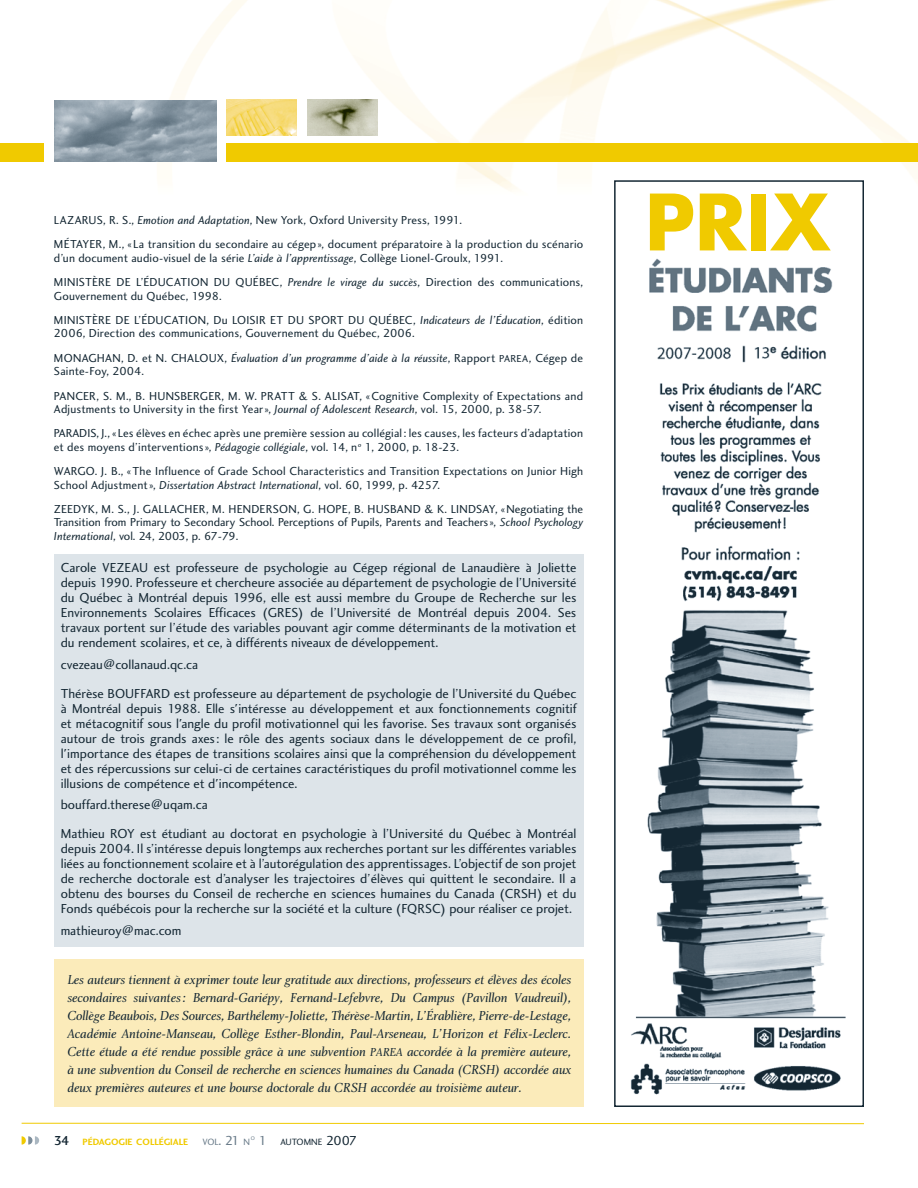
<style>
.page{position:relative;width:918px;height:1188px;background:#fff}
.page>*{position:absolute;margin:0;border:0;box-sizing:border-box;transform-origin:0 0}
.t1{font:13.5px/15px "Charlotte Sans Book Plain";color:#142733;text-align:justify}
.t2{font:13.5px/18px "Charlotte Book Italic Plain";letter-spacing:-.01em;color:#142733;text-align:justify}
.t3{font:12px/24.3px "Charlotte Sans Book Plain";letter-spacing:.015em;color:#142733}
.t4{font:12px "Charlotte Sans Book Italic Plain";color:#142733}
.t5{font:9.45px "Charlotte Sans Bold Plain";color:#f0ca00}
.t6{font:9.45px "Charlotte Sans Book Plain";color:#142733}
.t7{font:9.45px "Charlotte Sans Book Plain";color:#687a88}
.t8{font:5.55px "Charlotte Sans Book Plain";color:#687a88}
.s1{font-family:"Charlotte Sans Book Italic Plain"}
.s2{font-family:"Charlotte Sans Book Plain"}
.s3{font-family:"Charlotte Sans Book Plain";font-size:10.5px}
.s4{font-size:12px}
.s5{font-family:"Charlotte Sans Medium Plain";font-size:13.5px;color:#142733}
.s6{font-size:13.5px}
.s7{font-size:13.5px;color:#687a88}
</style>
<div class="page">
<div style="left:54px;top:959px;width:529px;height:148px;background:#fbebba"></div>
<img style="left:0;top:0;width:918px;height:197px">
<img style="left:55px;top:101px;width:162px;height:61px">
<img style="left:227px;top:100px;width:70px;height:36px">
<img style="left:307px;top:100px;width:71px;height:36px">
<hr style="left:22px;top:1123px;width:842px;height:1px;background:#f0ca00">
<div style="left:227px;top:144px;width:691px;height:18px;background:#f0ca00"></div>
<div style="left:0;top:144px;width:43px;height:18px;background:#f0ca00"></div>
<svg style="left:22px;top:1136px;width:17px;height:9px"></svg>
<div style="left:54px;top:555px;width:529px;height:392px;background:#dde4e9"></div>
<img style="left:631px;top:226px;width:215px;height:869px">
<div style="left:614px;top:180px;width:250px;height:927px;border:2px solid #142733"></div>
<svg style="left:650px;top:194px;width:43px;height:56px"></svg>
<svg style="left:700px;top:194px;width:47px;height:56px"></svg>
<div style="left:751px;top:194px;width:15px;height:56px;background:#f0ca00"></div>
<svg style="left:770px;top:194px;width:61px;height:56px"></svg>
<p class="t3" style="left:54px;top:209px;width:531px">LAZARUS, R. S., <span class="s1">Emotion and Adaptation</span>, New York, Oxford University Press, 1991.<br>MÉTAYER, M., « La transition du secondaire au cégep », document préparatoire à la production du scénario</p>
<p class="t3" style="left:54px;top:247px;width:531px">d’un document audio-visuel de la série <span class="s1">L’aide à l’apprentissage</span>, Collège Lionel-Groulx, 1991.<br>MINISTÈRE DE L’ÉDUCATION DU QUÉBEC, <span class="s1">Prendre le virage du succès</span>, Direction des communications,</p>
<p class="t3" style="left:54px;top:285px;width:531px">Gouvernement du Québec, 1998.<br>MINISTÈRE DE L’ÉDUCATION, Du LOISIR ET DU SPORT DU QUÉBEC, <span class="s1">Indicateurs de l’Éducation</span>, édition</p>
<p class="t3" style="left:54px;top:322px;width:362px">2006, Direction des communications, Gouvernement du Québec, 2006.</p>
<p class="t4" style="left:54px;top:353px;width:531px"><span class="s2">MONAGHAN, D. et N. CHALOUX,</span> Évaluation d’un programme d’aide à la réussite<span class="s2">, Rapport</span> <span class="s3">PAREA</span><span class="s2">, Cégep de</span></p>
<p class="t3" style="left:54px;top:360px;width:531px">Sainte-Foy, 2004.<br>PANCER, S. M., B. HUNSBERGER, M. W. PRATT &amp; S. ALISAT, « Cognitive Complexity of Expectations and</p>
<p class="t3" style="left:54px;top:398px;width:531px">Adjustments to University in the first Year », <span class="s1">Journal of Adolescent Research</span>, vol. 15, 2000, p. 38-57.<br>PARADIS, J., « Les élèves en échec après une première session au collégial : les causes, les facteurs d’adaptation</p>
<p class="t3" style="left:54px;top:436px;width:531px">et des moyens d’interventions », <span class="s1">Pédagogie collégiale</span>, vol. 14, n <sup>o</sup> 1, 2000, p. 18-23.<br>WARGO. J. B., « The Influence of Grade School Characteristics and Transition Expectations on Junior High</p>
<p class="t3" style="left:54px;top:474px;width:531px">School Adjustment », <span class="s1">Dissertation Abstract International</span>, vol. 60, 1999, p. 4257.<br>ZEEDYK, M. S., J. GALLACHER, M. HENDERSON, G. HOPE, B. HUSBAND &amp; K. LINDSAY, « Negotiating the</p>
<p class="t3" style="left:54px;top:517px;width:531px;line-height:13.5px">Transition from Primary to Secondary School. Perceptions of Pupils, Parents and Teachers », <span class="s1">School Psychology<br>International</span>, vol. 24, 2003, p. 67-79.</p>
<p class="t1" style="left:61px;top:562px;width:517px">Carole VEZEAU est professeure de psychologie au Cégep régional de Lanaudière à Joliette depuis 1990. Professeure et chercheure associée au département de psychologie de l’Université du Québec à Montréal depuis 1996, elle est aussi membre du Groupe de Recherche sur les Environnements Scolaires Efficaces (GRES) de l’Université de Montréal depuis 2004. Ses travaux portent sur l’étude des variables pouvant agir comme déterminants de la motivation et du rendement scolaires, et ce, à différents niveaux de développement.</p>
<p class="t1" style="left:61px;top:652px;width:517px;line-height:28.5px">cvezeau@collanaud.qc.ca<br>Thérèse BOUFFARD est professeure au département de psychologie de l’Université du Québec</p>
<p class="t1" style="left:61px;top:702px;width:517px">à Montréal depuis 1988. Elle s'intéresse au développement et aux fonctionnements cognitif et métacognitif sous l'angle du profil motivationnel qui les favorise. Ses travaux sont organisés autour de trois grands axes : le rôle des agents sociaux dans le développement de ce profil, l'importance des étapes de transitions scolaires ainsi que la compréhension du développement et des répercussions sur celui-ci de certaines caractéristiques du profil motivationnel comme les illusions de compétence et d'incompétence.</p>
<p class="t1" style="left:61px;top:792px;width:517px;line-height:28.5px">bouffard.therese@uqam.ca<br>Mathieu ROY est étudiant au doctorat en psychologie à l’Université du Québec à Montréal</p>
<p class="t1" style="left:61px;top:842px;width:517px">depuis 2004. Il s’intéresse depuis longtemps aux recherches portant sur les différentes variables liées au fonctionnement scolaire et à l’autorégulation des apprentissages. L’objectif de son projet de recherche doctorale est d’analyser les trajectoires d’élèves qui quittent le secondaire. Il a obtenu des bourses du Conseil de recherche en sciences humaines du Canada (CRSH) et du Fonds québécois pour la recherche sur la société et la culture (FQRSC) pour réaliser ce projet.</p>
<p class="t1" style="left:61px;top:924px;width:122px">mathieuroy@mac.com</p>
<p class="t2" style="left:67px;top:972px;width:506px">Les auteurs tiennent à exprimer toute leur gratitude aux directions, professeurs et élèves des écoles secondaires suivantes : Bernard-Gariépy, Fernand-Lefebvre, Du Campus (Pavillon Vaudreuil), Collège Beaubois, Des Sources, Barthélemy-Joliette, Thérèse-Martin, L’Érablière, Pierre-de-Lestage, Académie Antoine-Manseau, Collège Esther-Blondin, Paul-Arseneau, L’Horizon et Félix-Leclerc.<br>Cette étude a été rendue possible grâce à une subvention <span class="s4">PAREA</span> accordée à la première auteure, à une subvention du Conseil de recherche en sciences humaines du Canada (CRSH) accordée aux deux premières auteures et une bourse doctorale du CRSH accordée au troisième auteur.</p>
<p class="t5" style="left:54px;top:1138px;width:136px"><span class="s5">34</span> PÉDAGOGIE COLLÉGIALE</p>
<p class="t7" style="left:202px;top:1138px;width:49px">VOL<span class="s6">. 21</span> N</p>
<p class="t8" style="left:251px;top:1136px;width:6px">O</p>
<p class="t6" style="left:259px;top:1138px;width:100px"><span class="s7">1</span> AUTOMNE <span class="s6">2007</span></p>
</div>
